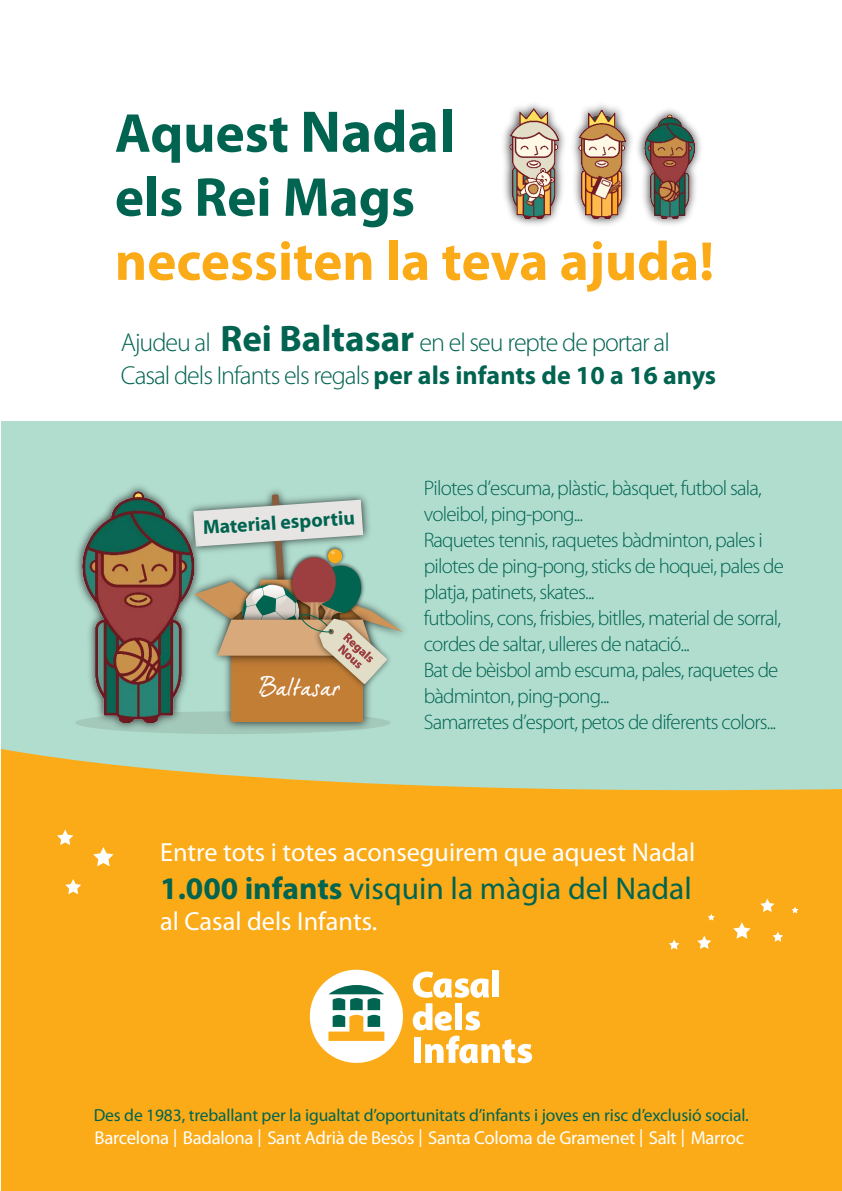
<style>
.page{position:relative;width:842px;height:1191px;background:#fff}
.page>*{position:absolute;margin:0;border:0;box-sizing:border-box;transform-origin:0 0}
.t1{font:700 55.3px "Myriad Pro";color:#fbab18}
.t2{font:700 55.3px/64px "Myriad Pro";color:#006450}
.t3{font:31.5px "Myriad Pro";color:#006450}
.t4{font:26.2px "Myriad Pro";color:#fff}
.t5{font:300 26px/33px "Myriad Pro";letter-spacing:-.04em;color:#006450}
.t6{font:24.3px "Dear Joe 5 CASUALP Dear Joe 5 CASUALP";letter-spacing:-.015em;color:#fff}
.t7{font:300 21px/26px "Myriad Pro";letter-spacing:-.04em;color:#006450}
.t8{font:700 19.8px "Myriad Pro";color:#006450}
.t9{font:18.7px "Myriad Pro";letter-spacing:-.015em;color:#fff}
.t10{font:17.5px "Myriad Pro";letter-spacing:-.005em;color:#006450}
.s1{font-size:59.2px}
.s2{font-weight:700;font-size:37px}
.s3{font-weight:700}
.s4{font-weight:300;font-size:26.4px}
</style>
<div class="page">
<div style="left:1px;top:421px;width:841px;height:454px;background:#b1ddcf"></div>
<svg style="left:1px;top:749px;width:841px;height:442px;background:#f5ae25"></svg>
<svg style="left:65px;top:879px;width:16px;height:15px"></svg>
<svg style="left:93px;top:847px;width:21px;height:19px"></svg>
<svg style="left:57px;top:829px;width:16px;height:16px"></svg>
<svg style="left:733px;top:922px;width:18px;height:16px"></svg>
<svg style="left:697px;top:935px;width:14px;height:14px"></svg>
<svg style="left:760px;top:898px;width:14px;height:14px"></svg>
<svg style="left:708px;top:913px;width:7px;height:7px"></svg>
<svg style="left:669px;top:939px;width:10px;height:10px"></svg>
<svg style="left:772px;top:931px;width:11px;height:10px"></svg>
<svg style="left:791px;top:906px;width:7px;height:7px"></svg>
<div style="left:492px;top:970px;width:7px;height:27px;background:#fff"></div>
<svg style="left:413px;top:971px;width:76px;height:26px"></svg>
<svg style="left:413px;top:1003px;width:119px;height:60px"></svg>
<div style="left:414px;top:1037px;width:7px;height:25px;background:#fff"></div>
<div style="left:310px;top:969px;width:93px;height:94px;background:#fff;border-radius:50%"></div>
<svg style="left:328px;top:985px;width:56px;height:56px"></svg>
<img style="left:503px;top:104px;width:62px;height:121px">
<img style="left:509px;top:109px;width:50px;height:109px">
<img style="left:573px;top:104px;width:58px;height:121px">
<img style="left:578px;top:109px;width:47px;height:109px">
<img style="left:631px;top:109px;width:70px;height:116px">
<img style="left:644px;top:114px;width:50px;height:104px">
<div style="left:75px;top:711px;width:315px;height:23px;background:#a3c9bb;border-radius:50%"></div>
<img style="left:225px;top:684px;width:150px;height:50px">
<div style="left:231px;top:619px;width:132px;height:103px;background:#c37e36"></div>
<img style="left:76px;top:486px;width:130px;height:248px">
<img style="left:82px;top:491px;width:111px;height:231px">
<img style="left:358px;top:684px;width:17px;height:8px">
<svg style="left:193px;top:494px;width:210px;height:190px"></svg>
<h1 class="t2" style="left:115px;top:106px;width:342px">Aquest <span class="s1">Nadal </span>els Rei Mags</h1>
<h1 class="t1" style="left:115px;top:240px;width:601px">necessiten la teva ajuda!</h1>
<p class="t5" style="left:121px;top:328px;width:597px">Ajudeu al <span class="s2">Rei Baltasar</span> en el seu repte de portar al<br>Casal dels Infants els regals <span class="s3">per als infants de 10 a 16 anys</span></p>
<p class="t8" style="left:202px;top:520px;width:154px;rotate:-4deg">Material esportiu</p>
<p class="t6" style="left:258px;top:676px;width:84px">Baltasar</p>
<p class="t7" style="left:424px;top:476px;width:362px">Pilotes d’escuma, plàstic, bàsquet, futbol sala, voleibol, ping-pong...<br>Raquetes tennis, raquetes bàdminton, pales i pilotes de ping-pong, sticks de hoquei, pales de platja, patinets, skates...<br>futbolins, cons, frisbies, bitlles, material de sorral, cordes de saltar, ulleres de natació...<br>Bat de bèisbol amb escuma, pales, raquetes de bàdminton, ping-pong...<br>Samarretes d’esport, petos de diferents colors...</p>
<p class="t4" style="left:160px;top:841px;width:537px">Entre tots i totes aconseguirem que aquest Nadal</p>
<h2 class="t3" style="left:160px;top:875px;width:533px"><span class="s3">1.000 infants</span> visquin la màgia del Nadal</h2>
<p class="t4" style="left:160px;top:911px;width:219px">al Casal dels Infants.</p>
<p class="t10" style="left:94px;top:1108px;width:657px">Des de 1983, treballant per la igualtat d’oportunitats d’infants i joves en risc d’exclusió social.</p>
<p class="t9" style="left:95px;top:1130px;width:651px">Barcelona <span class="s4">I</span> Badalona <span class="s4">I</span> Sant Adrià de Besòs <span class="s4">I</span> Santa Coloma de Gramenet <span class="s4">I</span> Salt <span class="s4">I</span> Marroc</p>
</div>
